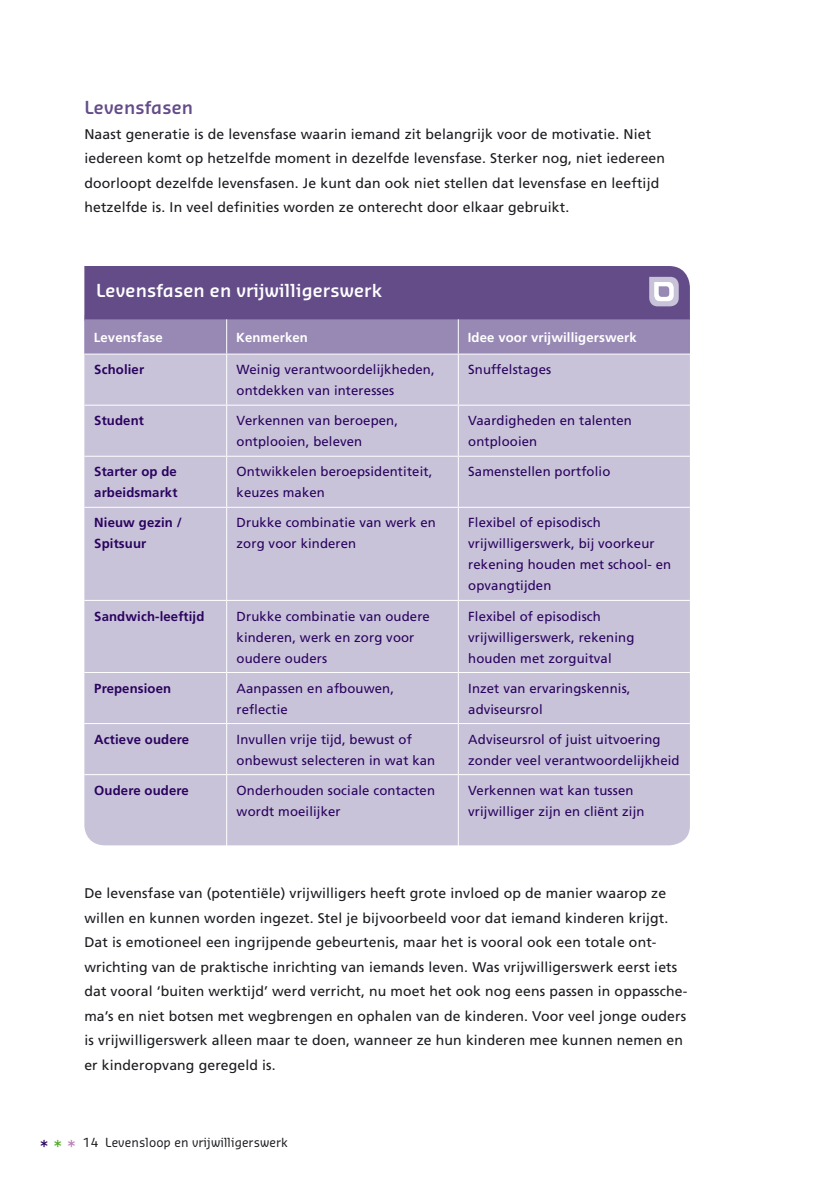
<style>
.page{position:relative;width:814px;height:1191px;background:#fff}
.page>*{position:absolute;margin:0;border:0;box-sizing:border-box;transform-origin:0 0}
.t1{font:600 17.5px "Sansa";letter-spacing:.01em;color:#fff}
.tussenkop_2__groen{font:600 17.5px "Sansa";letter-spacing:.01em;color:#634c88}
.brood{font:14px/24.5px "Frutiger";letter-spacing:.01em;color:#1b1c20}
.t2{font:13.12px/21px "Frutiger";letter-spacing:.01em;color:#2a035e}
.t3{font:700 13.12px/21px "Frutiger";letter-spacing:.01em;color:#2a035e}
.t4{font:700 13.12px "Frutiger";letter-spacing:.01em;color:#fff}
.t5{font:12.25px "Sansa";letter-spacing:.01em;color:#1b1c20}
.s1{font-size:17.5px;color:#2a035e}
.s2{font-size:17.5px;color:#50ac25}
.s3{font-size:17.5px;color:#ba7fb5}
</style>
<div class="page">
<div style="left:84px;top:355px;width:606px;height:490px;background:#c9c3da"></div>
<svg style="left:84px;top:266px;width:606px;height:88px;background:#7a669b"></svg>
<hr style="left:226px;top:319px;width:1px;height:35px;background:#fff">
<hr style="left:458px;top:319px;width:1px;height:35px;background:#fff">
<hr style="left:226px;top:354px;width:1px;height:51px;background:#fff">
<hr style="left:458px;top:354px;width:1px;height:51px;background:#fff">
<hr style="left:84px;top:405px;width:143px;height:1px;background:#fff">
<hr style="left:227px;top:405px;width:231px;height:1px;background:#fff">
<hr style="left:226px;top:405px;width:1px;height:51px;background:#fff">
<hr style="left:458px;top:405px;width:232px;height:1px;background:#fff">
<hr style="left:458px;top:405px;width:1px;height:51px;background:#fff">
<hr style="left:84px;top:456px;width:143px;height:1px;background:#fff">
<hr style="left:227px;top:456px;width:231px;height:1px;background:#fff">
<hr style="left:226px;top:457px;width:1px;height:50px;background:#fff">
<hr style="left:458px;top:456px;width:232px;height:1px;background:#fff">
<hr style="left:458px;top:457px;width:1px;height:50px;background:#fff">
<hr style="left:84px;top:507px;width:143px;height:1px;background:#fff">
<hr style="left:227px;top:507px;width:231px;height:1px;background:#fff">
<hr style="left:226px;top:508px;width:1px;height:92px;background:#fff">
<hr style="left:458px;top:507px;width:232px;height:1px;background:#fff">
<hr style="left:458px;top:508px;width:1px;height:92px;background:#fff">
<hr style="left:84px;top:600px;width:143px;height:1px;background:#fff">
<hr style="left:227px;top:600px;width:231px;height:1px;background:#fff">
<hr style="left:226px;top:601px;width:1px;height:71px;background:#fff">
<hr style="left:458px;top:600px;width:232px;height:1px;background:#fff">
<hr style="left:458px;top:601px;width:1px;height:71px;background:#fff">
<hr style="left:84px;top:672px;width:143px;height:1px;background:#fff">
<hr style="left:227px;top:672px;width:231px;height:1px;background:#fff">
<hr style="left:226px;top:673px;width:1px;height:50px;background:#fff">
<hr style="left:458px;top:672px;width:232px;height:1px;background:#fff">
<hr style="left:458px;top:673px;width:1px;height:50px;background:#fff">
<hr style="left:84px;top:723px;width:143px;height:1px;background:#fff">
<hr style="left:227px;top:723px;width:231px;height:1px;background:#fff">
<hr style="left:226px;top:724px;width:1px;height:50px;background:#fff">
<hr style="left:458px;top:723px;width:232px;height:1px;background:#fff">
<hr style="left:458px;top:724px;width:1px;height:50px;background:#fff">
<hr style="left:84px;top:774px;width:143px;height:1px;background:#fff">
<hr style="left:227px;top:774px;width:231px;height:1px;background:#fff">
<hr style="left:226px;top:775px;width:1px;height:74px;background:#fff">
<hr style="left:458px;top:774px;width:232px;height:1px;background:#fff">
<hr style="left:458px;top:775px;width:1px;height:74px;background:#fff">
<p class="tussenkop_2__groen" style="left:84px;top:96px;width:110px">Levensfasen</p>
<p class="brood" style="left:84px;top:121px;width:582px">Naast generatie is de levensfase waarin iemand zit belangrijk voor de motivatie. Niet iedereen komt op hetzelfde moment in dezelfde levensfase. Sterker nog, niet iedereen doorloopt dezelfde levensfasen. Je kunt dan ook niet stellen dat levensfase en leeftijd hetzelfde is. In veel definities worden ze onterecht door elkaar gebruikt.</p>
<p class="t1" style="left:96px;top:279px;width:287px">Levensfasen en vrijwilligerswerk</p>
<p class="t4" style="left:94px;top:329px;width:71px">Levensfase</p>
<p class="t4" style="left:236px;top:329px;width:73px">Kenmerken</p>
<p class="t4" style="left:468px;top:329px;width:170px">Idee voor vrijwilligerswerk</p>
<p class="t3" style="left:94px;top:359px;width:51px">Scholier</p>
<p class="t2" style="left:236px;top:359px;width:200px">Weinig verantwoordelijkheden, ontdekken van interesses</p>
<p class="t2" style="left:468px;top:359px;width:85px">Snuffelstages</p>
<p class="t3" style="left:94px;top:410px;width:51px">Student</p>
<p class="t2" style="left:236px;top:410px;width:163px">Verkennen van beroepen, ontplooien, beleven</p>
<p class="t2" style="left:468px;top:410px;width:165px">Vaardigheden en talenten ontplooien</p>
<p class="t3" style="left:94px;top:461px;width:85px">Starter op de arbeidsmarkt</p>
<p class="t2" style="left:236px;top:461px;width:197px">Ontwikkelen beroepsidentiteit, keuzes maken</p>
<p class="t2" style="left:468px;top:461px;width:144px">Samenstellen portfolio</p>
<p class="t3" style="left:94px;top:512px;width:89px">Nieuw gezin /<br>Spitsuur</p>
<p class="t2" style="left:236px;top:512px;width:201px">Drukke combinatie van werk en zorg voor kinderen</p>
<p class="t2" style="left:468px;top:512px;width:204px">Flexibel of episodisch vrijwilligerswerk, bij voorkeur rekening houden met school- en opvangtijden</p>
<p class="t3" style="left:94px;top:605px;width:112px">Sandwich-leeftijd</p>
<p class="t2" style="left:236px;top:605px;width:195px">Drukke combinatie van oudere kinderen, werk en zorg voor oudere ouders</p>
<p class="t2" style="left:468px;top:605px;width:168px">Flexibel of episodisch vrijwilligerswerk, rekening houden met zorguitval</p>
<p class="t3" style="left:94px;top:677px;width:78px">Prepensioen</p>
<p class="t2" style="left:236px;top:677px;width:159px">Aanpassen en afbouwen, reflectie</p>
<p class="t2" style="left:468px;top:677px;width:164px">Inzet van ervaringskennis, adviseursrol</p>
<p class="t3" style="left:94px;top:728px;width:96px">Actieve oudere</p>
<p class="t2" style="left:236px;top:728px;width:200px">Invullen vrije tijd, bewust of onbewust selecteren in wat kan</p>
<p class="t2" style="left:468px;top:728px;width:213px">Adviseursrol of juist uitvoering zonder veel verantwoordelijkheid</p>
<p class="t3" style="left:94px;top:779px;width:96px">Oudere oudere</p>
<p class="t2" style="left:236px;top:779px;width:200px">Onderhouden sociale contacten wordt moeilijker</p>
<p class="t2" style="left:468px;top:779px;width:178px">Verkennen wat kan tussen vrijwilliger zijn en cliënt zijn</p>
<p class="brood" style="left:84px;top:881px;width:604px">De levensfase van (potentiële) vrijwilligers heeft grote invloed op de manier waarop ze willen en kunnen worden ingezet. Stel je bijvoorbeeld voor dat iemand kinderen krijgt.<br>Dat is emotioneel een ingrijpende gebeurtenis, maar het is vooral ook een totale ont&shy;wrichting van de praktische inrichting van iemands leven. Was vrijwilligerswerk eerst iets dat vooral ‘buiten werktijd’ werd verricht, nu moet het ook nog eens passen in oppassche&shy;ma’s en niet botsen met wegbrengen en ophalen van de kinderen. Voor veel jonge ouders is vrijwilligerswerk alleen maar te doen, wanneer ze hun kinderen mee kunnen nemen en er kinderopvang geregeld is.</p>
<p class="t5" style="left:40px;top:1135px;width:249px"><span class="s1">*</span> <span class="s2">*</span> <span class="s3">*</span> 14 Levensloop en vrijwilligerswerk</p>
</div>
